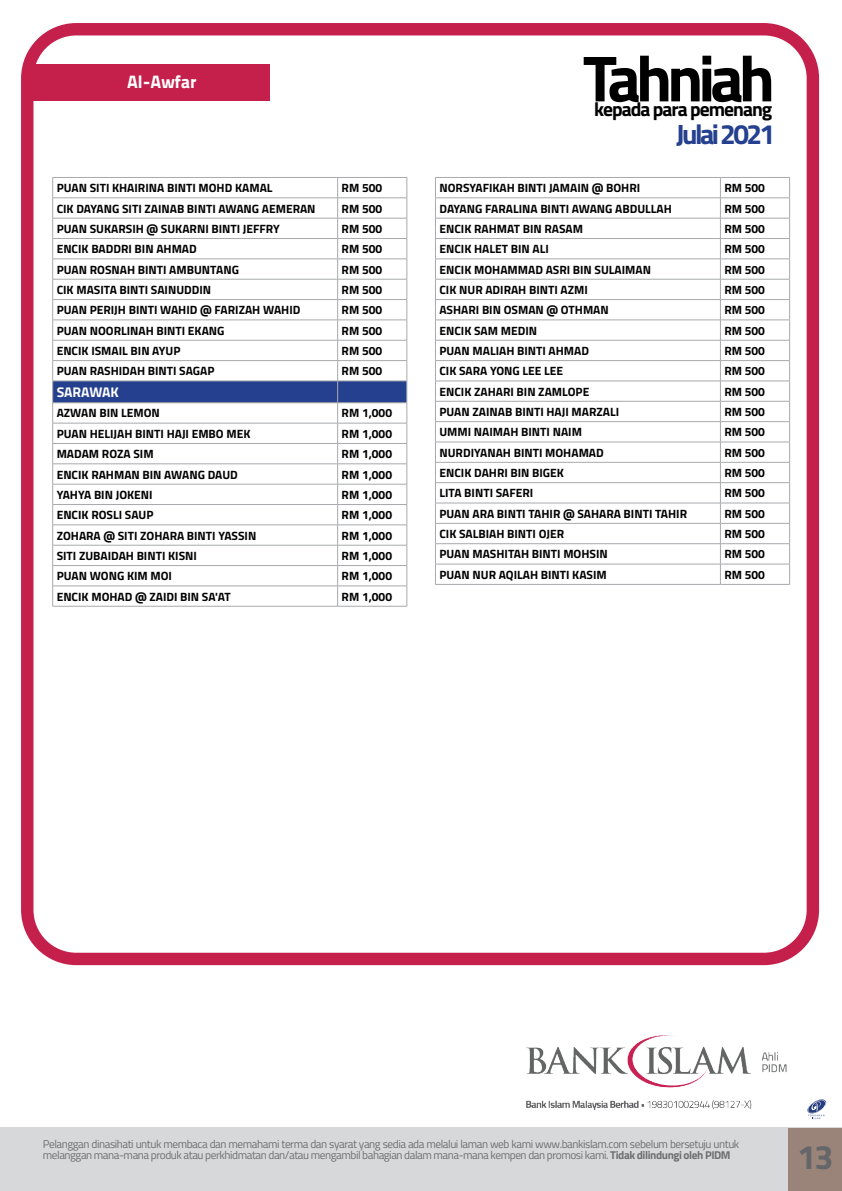
<style>
.page{position:relative;width:842px;height:1191px;background:#fff}
.page>*{position:absolute;margin:0;border:0;box-sizing:border-box;transform-origin:0 0}
.t1{font:700 65.3px "Titillium";letter-spacing:-.075em;color:#000}
.t2{font:700 34px "Titillium";color:#656669}
.t3{font:700 28px "Titillium";letter-spacing:-.09em;color:#25408f}
.t4{font:700 19.5px "Titillium";letter-spacing:-.05em;color:#000}
.t5{font:17.9px "Titillium Text 25 L 999 wt";color:#fff}
.t6{font:700 14px "Titillium";letter-spacing:-.01em;color:#fff}
.t7{font:700 12px "Titillium";color:#000}
.t8{font:11.3px/11.3px "Titillium";letter-spacing:-.04em;color:#6e6f71}
.s1{font-weight:700}
</style>
<div class="page">
<div style="left:29px;top:64px;width:241px;height:37px;background:#c51f4b"></div>
<div style="left:21px;top:23px;width:798px;height:942px;border:12px solid #c51f4b;border-radius:49px"></div>
<div style="left:0;top:1127px;width:842px;height:64px;background:#d7d8d9"></div>
<svg style="left:807px;top:1099px;width:19px;height:20px"></svg>
<div style="left:788px;top:1127px;width:54px;height:64px;background:#9a8479"></div>
<img style="left:526px;top:1035px;width:261px;height:76px">
<hr style="left:52px;top:177px;width:286px;height:1px;background:#a7a9ac">
<hr style="left:338px;top:177px;width:69px;height:1px;background:#a7a9ac">
<svg style="left:52px;top:178px;width:356px;height:428px"></svg>
<hr style="left:52px;top:606px;width:286px;height:1px;background:#a7a9ac">
<hr style="left:338px;top:606px;width:69px;height:1px;background:#a7a9ac">
<hr style="left:435px;top:177px;width:285px;height:1px;background:#a7a9ac">
<hr style="left:720px;top:177px;width:70px;height:1px;background:#a7a9ac">
<hr style="left:435px;top:198px;width:285px;height:1px;background:#a7a9ac">
<hr style="left:720px;top:198px;width:70px;height:1px;background:#a7a9ac">
<hr style="left:435px;top:218px;width:285px;height:1px;background:#a7a9ac">
<hr style="left:720px;top:218px;width:70px;height:1px;background:#a7a9ac">
<hr style="left:435px;top:238px;width:285px;height:1px;background:#a7a9ac">
<hr style="left:720px;top:238px;width:70px;height:1px;background:#a7a9ac">
<hr style="left:435px;top:259px;width:285px;height:1px;background:#a7a9ac">
<hr style="left:720px;top:259px;width:70px;height:1px;background:#a7a9ac">
<hr style="left:435px;top:279px;width:285px;height:1px;background:#a7a9ac">
<hr style="left:720px;top:279px;width:70px;height:1px;background:#a7a9ac">
<hr style="left:435px;top:299px;width:285px;height:1px;background:#a7a9ac">
<hr style="left:720px;top:299px;width:70px;height:1px;background:#a7a9ac">
<hr style="left:435px;top:320px;width:285px;height:1px;background:#a7a9ac">
<hr style="left:720px;top:320px;width:70px;height:1px;background:#a7a9ac">
<hr style="left:435px;top:340px;width:285px;height:1px;background:#a7a9ac">
<hr style="left:720px;top:340px;width:70px;height:1px;background:#a7a9ac">
<hr style="left:435px;top:360px;width:285px;height:1px;background:#a7a9ac">
<hr style="left:720px;top:360px;width:70px;height:1px;background:#a7a9ac">
<hr style="left:435px;top:381px;width:285px;height:1px;background:#a7a9ac">
<hr style="left:720px;top:381px;width:70px;height:1px;background:#a7a9ac">
<hr style="left:435px;top:401px;width:285px;height:1px;background:#a7a9ac">
<hr style="left:720px;top:401px;width:70px;height:1px;background:#a7a9ac">
<hr style="left:435px;top:421px;width:285px;height:1px;background:#a7a9ac">
<hr style="left:720px;top:421px;width:70px;height:1px;background:#a7a9ac">
<hr style="left:435px;top:442px;width:285px;height:1px;background:#a7a9ac">
<hr style="left:720px;top:442px;width:70px;height:1px;background:#a7a9ac">
<hr style="left:435px;top:462px;width:285px;height:1px;background:#a7a9ac">
<hr style="left:720px;top:462px;width:70px;height:1px;background:#a7a9ac">
<hr style="left:435px;top:482px;width:285px;height:1px;background:#a7a9ac">
<hr style="left:720px;top:482px;width:70px;height:1px;background:#a7a9ac">
<hr style="left:435px;top:503px;width:285px;height:1px;background:#a7a9ac">
<hr style="left:720px;top:503px;width:70px;height:1px;background:#a7a9ac">
<hr style="left:435px;top:523px;width:285px;height:1px;background:#a7a9ac">
<hr style="left:720px;top:523px;width:70px;height:1px;background:#a7a9ac">
<hr style="left:435px;top:543px;width:285px;height:1px;background:#a7a9ac">
<hr style="left:720px;top:543px;width:70px;height:1px;background:#a7a9ac">
<hr style="left:435px;top:564px;width:285px;height:1px;background:#a7a9ac">
<svg style="left:435px;top:178px;width:1px;height:406px"></svg>
<hr style="left:720px;top:564px;width:70px;height:1px;background:#a7a9ac">
<svg style="left:720px;top:178px;width:1px;height:406px"></svg>
<svg style="left:789px;top:178px;width:1px;height:406px"></svg>
<hr style="left:435px;top:584px;width:285px;height:1px;background:#a7a9ac">
<hr style="left:720px;top:584px;width:70px;height:1px;background:#a7a9ac">
<h3 class="t5" style="left:127px;top:68px;width:71px">Al-Awfar</h3>
<p class="t7" style="left:57px;top:179px;width:217px">PUAN SITI KHAIRINA BINTI MOHD KAMAL</p>
<p class="t7" style="left:342px;top:179px;width:42px">RM 500</p>
<p class="t7" style="left:57px;top:199px;width:260px">CIK DAYANG SITI ZAINAB BINTI AWANG AEMERAN</p>
<p class="t7" style="left:342px;top:199px;width:42px">RM 500</p>
<p class="t7" style="left:57px;top:219px;width:225px">PUAN SUKARSIH @ SUKARNI BINTI JEFFRY</p>
<p class="t7" style="left:342px;top:219px;width:42px">RM 500</p>
<p class="t7" style="left:57px;top:240px;width:142px">ENCIK BADDRI BIN AHMAD</p>
<p class="t7" style="left:342px;top:240px;width:42px">RM 500</p>
<p class="t7" style="left:57px;top:260px;width:184px">PUAN ROSNAH BINTI AMBUNTANG</p>
<p class="t7" style="left:342px;top:260px;width:42px">RM 500</p>
<p class="t7" style="left:57px;top:280px;width:156px">CIK MASITA BINTI SAINUDDIN</p>
<p class="t7" style="left:342px;top:280px;width:42px">RM 500</p>
<p class="t7" style="left:57px;top:301px;width:245px">PUAN PERIJH BINTI WAHID @ FARIZAH WAHID</p>
<p class="t7" style="left:342px;top:301px;width:42px">RM 500</p>
<p class="t7" style="left:57px;top:321px;width:169px">PUAN NOORLINAH BINTI EKANG</p>
<p class="t7" style="left:342px;top:321px;width:42px">RM 500</p>
<p class="t7" style="left:57px;top:341px;width:125px">ENCIK ISMAIL BIN AYUP</p>
<p class="t7" style="left:342px;top:341px;width:42px">RM 500</p>
<p class="t7" style="left:57px;top:362px;width:159px">PUAN RASHIDAH BINTI SAGAP</p>
<p class="t7" style="left:342px;top:362px;width:42px">RM 500</p>
<p class="t6" style="left:57px;top:381px;width:64px">SARAWAK</p>
<p class="t7" style="left:57px;top:404px;width:105px">AZWAN BIN LEMON</p>
<p class="t7" style="left:342px;top:404px;width:52px">RM 1,000</p>
<p class="t7" style="left:57px;top:424px;width:195px">PUAN HELIJAH BINTI HAJI EMBO MEK</p>
<p class="t7" style="left:342px;top:424px;width:52px">RM 1,000</p>
<p class="t7" style="left:57px;top:445px;width:98px">MADAM ROZA SIM</p>
<p class="t7" style="left:342px;top:445px;width:52px">RM 1,000</p>
<p class="t7" style="left:57px;top:465px;width:183px">ENCIK RAHMAN BIN AWANG DAUD</p>
<p class="t7" style="left:342px;top:465px;width:52px">RM 1,000</p>
<p class="t7" style="left:57px;top:485px;width:97px">YAHYA BIN JOKENI</p>
<p class="t7" style="left:342px;top:485px;width:52px">RM 1,000</p>
<p class="t7" style="left:57px;top:506px;width:98px">ENCIK ROSLI SAUP</p>
<p class="t7" style="left:342px;top:506px;width:52px">RM 1,000</p>
<p class="t7" style="left:57px;top:526px;width:201px">ZOHARA @ SITI ZOHARA BINTI YASSIN</p>
<p class="t7" style="left:342px;top:526px;width:52px">RM 1,000</p>
<p class="t7" style="left:57px;top:546px;width:142px">SITI ZUBAIDAH BINTI KISNI</p>
<p class="t7" style="left:342px;top:546px;width:52px">RM 1,000</p>
<p class="t7" style="left:57px;top:567px;width:117px">PUAN WONG KIM MOI</p>
<p class="t7" style="left:342px;top:567px;width:52px">RM 1,000</p>
<p class="t7" style="left:57px;top:587px;width:176px">ENCIK MOHAD @ ZAIDI BIN SA'AT</p>
<p class="t7" style="left:342px;top:587px;width:52px">RM 1,000</p>
<h1 class="t1" style="left:583px;top:29px;width:194px">Tahniah</h1>
<h3 class="t4" style="left:594px;top:95px;width:180px">kepada para pemenang</h3>
<h3 class="t3" style="left:676px;top:113px;width:101px">Julai 2021</h3>
<p class="t7" style="left:439px;top:179px;width:202px">NORSYAFIKAH BINTI JAMAIN @ BOHRI</p>
<p class="t7" style="left:724px;top:179px;width:42px">RM 500</p>
<p class="t7" style="left:439px;top:199px;width:234px">DAYANG FARALINA BINTI AWANG ABDULLAH</p>
<p class="t7" style="left:724px;top:199px;width:42px">RM 500</p>
<p class="t7" style="left:439px;top:219px;width:145px">ENCIK RAHMAT BIN RASAM</p>
<p class="t7" style="left:724px;top:219px;width:42px">RM 500</p>
<p class="t7" style="left:439px;top:240px;width:111px">ENCIK HALET BIN ALI</p>
<p class="t7" style="left:724px;top:240px;width:42px">RM 500</p>
<p class="t7" style="left:439px;top:260px;width:213px">ENCIK MOHAMMAD ASRI BIN SULAIMAN</p>
<p class="t7" style="left:724px;top:260px;width:42px">RM 500</p>
<p class="t7" style="left:439px;top:280px;width:150px">CIK NUR ADIRAH BINTI AZMI</p>
<p class="t7" style="left:724px;top:280px;width:42px">RM 500</p>
<p class="t7" style="left:439px;top:301px;width:171px">ASHARI BIN OSMAN @ OTHMAN</p>
<p class="t7" style="left:724px;top:301px;width:42px">RM 500</p>
<p class="t7" style="left:439px;top:321px;width:99px">ENCIK SAM MEDIN</p>
<p class="t7" style="left:724px;top:321px;width:42px">RM 500</p>
<p class="t7" style="left:439px;top:341px;width:151px">PUAN MALIAH BINTI AHMAD</p>
<p class="t7" style="left:724px;top:341px;width:42px">RM 500</p>
<p class="t7" style="left:439px;top:362px;width:125px">CIK SARA YONG LEE LEE</p>
<p class="t7" style="left:724px;top:362px;width:42px">RM 500</p>
<p class="t7" style="left:439px;top:382px;width:151px">ENCIK ZAHARI BIN ZAMLOPE</p>
<p class="t7" style="left:724px;top:382px;width:42px">RM 500</p>
<p class="t7" style="left:439px;top:402px;width:181px">PUAN ZAINAB BINTI HAJI MARZALI</p>
<p class="t7" style="left:724px;top:402px;width:42px">RM 500</p>
<p class="t7" style="left:439px;top:423px;width:144px">UMMI NAIMAH BINTI NAIM</p>
<p class="t7" style="left:724px;top:423px;width:42px">RM 500</p>
<p class="t7" style="left:439px;top:443px;width:166px">NURDIYANAH BINTI MOHAMAD</p>
<p class="t7" style="left:724px;top:443px;width:42px">RM 500</p>
<p class="t7" style="left:439px;top:463px;width:126px">ENCIK DAHRI BIN BIGEK</p>
<p class="t7" style="left:724px;top:463px;width:42px">RM 500</p>
<p class="t7" style="left:439px;top:484px;width:95px">LITA BINTI SAFERI</p>
<p class="t7" style="left:724px;top:484px;width:42px">RM 500</p>
<p class="t7" style="left:439px;top:504px;width:249px">PUAN ARA BINTI TAHIR @ SAHARA BINTI TAHIR</p>
<p class="t7" style="left:724px;top:504px;width:42px">RM 500</p>
<p class="t7" style="left:439px;top:524px;width:126px">CIK SALBIAH BINTI OJER</p>
<p class="t7" style="left:724px;top:524px;width:42px">RM 500</p>
<p class="t7" style="left:439px;top:545px;width:170px">PUAN MASHITAH BINTI MOHSIN</p>
<p class="t7" style="left:724px;top:545px;width:42px">RM 500</p>
<p class="t7" style="left:439px;top:565px;width:169px">PUAN NUR AQILAH BINTI KASIM</p>
<p class="t7" style="left:724px;top:565px;width:42px">RM 500</p>
<p class="t8" style="left:43px;top:1137px;width:698px">Pelanggan dinasihati untuk membaca dan memahami terma dan syarat yang sedia ada melalui laman web kami www.bankislam.com sebelum bersetuju untuk melanggan mana-mana produk atau perkhidmatan dan/atau mengambil bahagian dalam mana-mana kempen dan promosi kami. <span class="s1">Tidak dilindungi oleh PIDM</span></p>
<h2 class="t2" style="left:797px;top:1131px;width:38px">13</h2>
</div>
